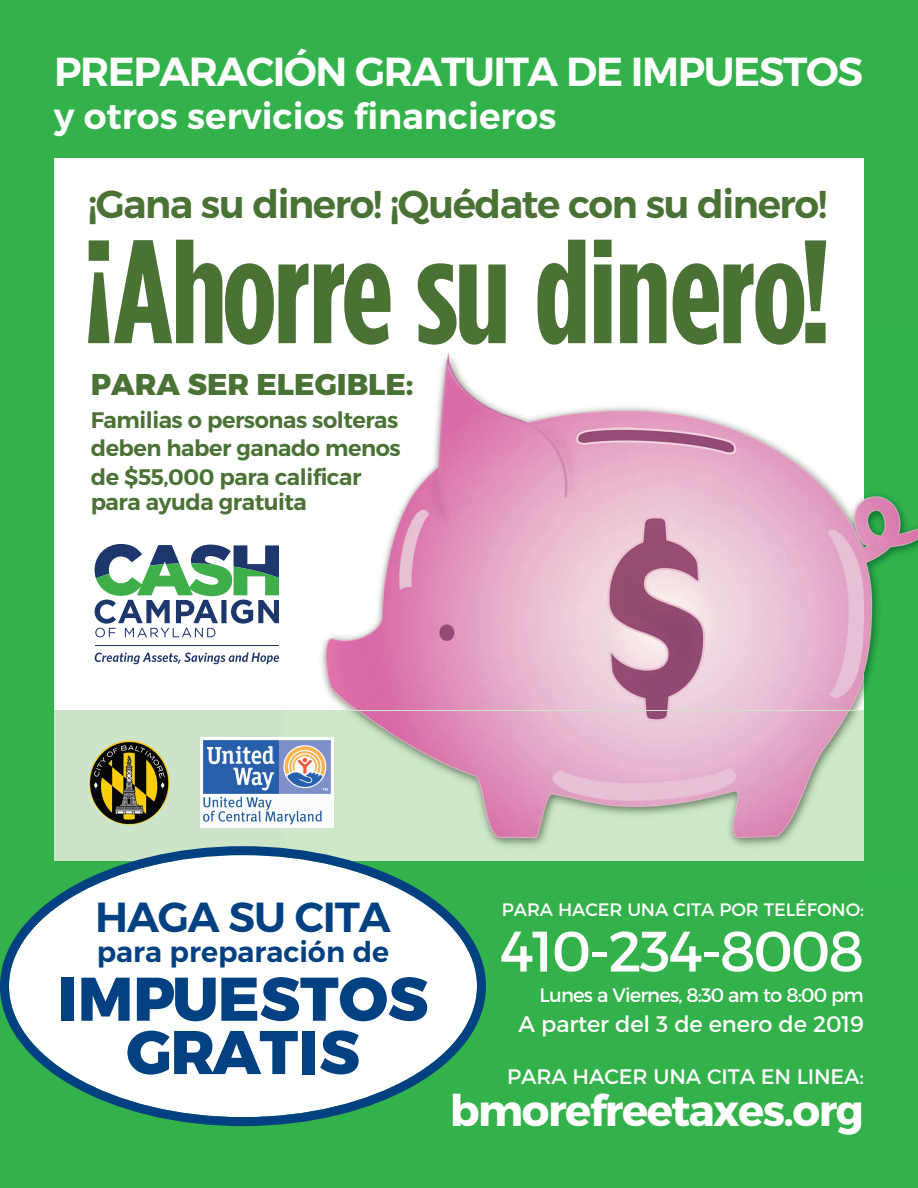
<style>
.page{position:relative;width:918px;height:1188px;background:#33b14a}
.page>*{position:absolute;margin:0;border:0;box-sizing:border-box;transform-origin:0 0}
.t1{font:700 146.85px "Gotham Condensed";letter-spacing:-.015em;color:#4a7235}
.t2{font:800 61.5px/53.2px "Montserrat";color:#014181;text-align:center}
.t3{font:57px "Montserrat";letter-spacing:-.035em;color:#fff}
.t4{font:700 43.5px "Montserrat";letter-spacing:-.035em;color:#fff}
.t5{font:600 42px "Montserrat";letter-spacing:-.03em;color:#014181}
.t6{font:600 40.5px "Montserrat";letter-spacing:-.035em;color:#fff}
.t7{font:600 39px "Montserrat";letter-spacing:-.035em;color:#4a7235}
.t8{font:600 36px "Montserrat";color:#fff}
.t9{font:800 30px "Montserrat";color:#4a7235}
.t10{font:600 28.5px "Montserrat";color:#014181}
.t11{font:600 22.5px/28.5px "Montserrat";letter-spacing:-.02em;color:#4a7235;text-align:justify}
.t12{font:22.5px "Montserrat";letter-spacing:-.005em;color:#fff}
.t13{font:21px "Montserrat";letter-spacing:-.005em;color:#fff}
.t14{font:19.5px "Montserrat";letter-spacing:-.04em;color:#fff}
.t15{font:18px "Montserrat";letter-spacing:-.005em;color:#fff}
</style>
<div class="page">
<div style="left:54px;top:158px;width:810px;height:595px;background:#fff"></div>
<img style="left:254px;top:352px;width:610px;height:359px">
<img style="left:864px;top:331px;width:54px;height:553px">
<div style="left:54px;top:711px;width:232px;height:135px;background:#cce5c8"></div>
<img style="left:286px;top:711px;width:578px;height:150px">
<img style="left:89px;top:740px;width:81px;height:85px">
<div style="left:200px;top:738px;width:134px;height:90px;background:#fff"></div>
<img style="left:203px;top:740px;width:128px;height:85px">
<div style="left:864px;top:139px;width:54px;height:122px;background:#33b14a"></div>
<div style="left:864px;top:719px;width:54px;height:158px;background:#33b14a"></div>
<svg style="left:95px;top:652px;width:184px;height:12px"></svg>
<svg style="left:95px;top:544px;width:184px;height:93px"></svg>
<hr style="left:95px;top:645px;width:184px;height:1px;background:#1d366c">
<svg style="left:0;top:846px;width:486px;height:280px"></svg>
<h3 class="t6" style="left:54px;top:55px;width:811px">PREPARACIÓN GRATUITA DE IMPUESTOS</h3>
<h3 class="t8" style="left:54px;top:102px;width:504px">y otros servicios financieros</h3>
<h3 class="t7" style="left:88px;top:189px;width:741px">¡Gana su dinero! ¡Quédate con su dinero!</h3>
<h1 class="t1" style="left:82px;top:240px;width:751px">¡Ahorre su dinero!</h1>
<h3 class="t9" style="left:91px;top:373px;width:324px">PARA SER ELEGIBLE:</h3>
<p class="t11" style="left:91px;top:407px;width:311px">Familias o personas solteras deben haber ganado menos de $55,000 para calificar</p>
<p class="t11" style="left:91px;top:490px;width:218px">para ayuda gratuita</p>
<h3 class="t5" style="left:95px;top:901px;width:297px">HAGA SU CITA</h3>
<p class="t10" style="left:97px;top:941px;width:294px">para preparación de</p>
<h2 class="t2" style="left:58px;top:977px;width:372px">IMPUESTOS<br>GRATIS</h2>
<p class="t15" style="left:502px;top:903px;width:364px">PARA HACER UNA CITA POR TELÉFONO:</p>
<h3 class="t3" style="left:500px;top:929px;width:366px">410-234-8008</h3>
<p class="t14" style="left:540px;top:987px;width:326px">Lunes a Viernes, 8:30 am to 8:00 pm</p>
<p class="t12" style="left:519px;top:1015px;width:347px">A parter del 3 de enero de 2019</p>
<p class="t13" style="left:507px;top:1068px;width:358px">PARA HACER UNA CITA EN LINEA:</p>
<h3 class="t4" style="left:450px;top:1094px;width:416px">bmorefreetaxes.org</h3>
</div>
